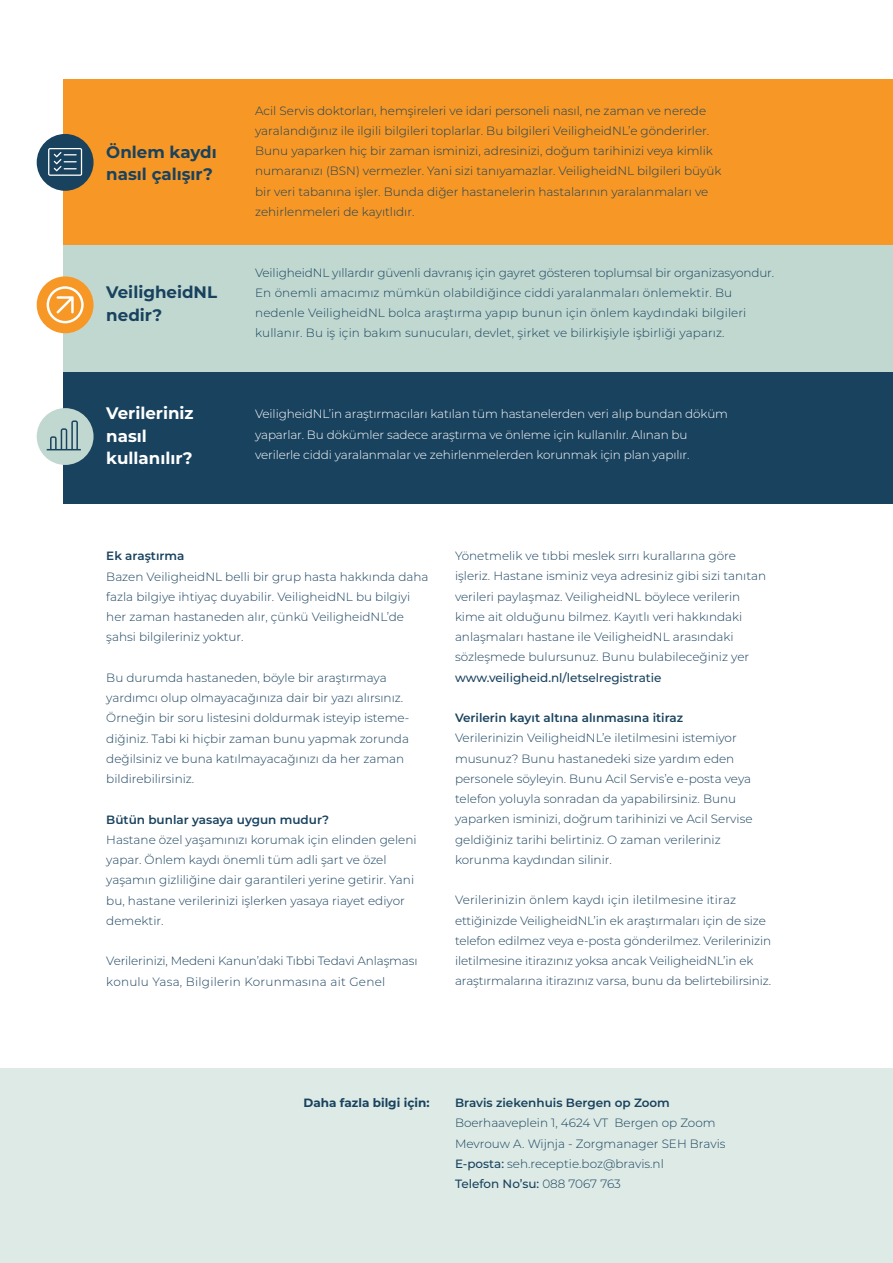
<style>
.page{position:relative;width:893px;height:1263px;background:#fff}
.page>*{position:absolute;margin:0;border:0;box-sizing:border-box;transform-origin:0 0}
.t1{font:700 16.65px/22.5px "Montserrat";color:#19425e}
.t2{font:700 16.65px/22.5px "Montserrat";color:#fff}
.t3{font:300 12px/20.2px "Montserrat";color:#19425e}
.t4{font:300 12px/20.2px "Montserrat";letter-spacing:-.01em;color:#fff}
.t5{font:600 12px "Montserrat";color:#19425e}
.t6{font:500 12px "Montserrat";color:#19425e}
.t7{font:700 12px "Montserrat";color:#19425e}
.s1{font-weight:500}
</style>
<div class="page">
<div style="left:64px;top:224px;width:829px;height:175px;background:#c1d8d0"></div>
<div style="left:64px;top:80px;width:829px;height:165px;background:#f79725"></div>
<div style="left:64px;top:372px;width:829px;height:131px;background:#19425e"></div>
<div style="left:0;top:1068px;width:893px;height:195px;background:#ddeae5"></div>
<div style="left:37px;top:134px;width:57px;height:57px;background:#19425e;border-radius:50%"></div>
<svg style="left:48px;top:148px;width:34px;height:28px"></svg>
<div style="left:37px;top:276px;width:57px;height:57px;background:#f79725;border-radius:50%"></div>
<svg style="left:47px;top:286px;width:37px;height:37px"></svg>
<div style="left:37px;top:408px;width:57px;height:57px;background:#c1d8d0;border-radius:50%"></div>
<svg style="left:47px;top:420px;width:34px;height:30px"></svg>
<h1 class="t1" style="left:106px;top:140px;width:112px">Önlem kaydı nasıl çalışır?</h1>
<h1 class="t1" style="left:106px;top:280px;width:112px">VeiligheidNL nedir?</h1>
<h1 class="t2" style="left:106px;top:401px;width:89px">Verileriniz nasıl kullanılır?</h1>
<p class="t3" style="left:255px;top:100px;width:468px">Acil Servis doktorları, hemşireleri ve idari personeli nasıl, ne zaman ve nerede yaralandığınız ile ilgili bilgileri toplarlar. Bu bilgileri VeiligheidNL’e gönderirler.<br>Bunu yaparken hiç bir zaman isminizi, adresinizi, doğum tarihinizi veya kimlik numaranızı (BSN) vermezler. Yani sizi tanıyamazlar. VeiligheidNL bilgileri büyük bir veri tabanına işler. Bunda diğer hastanelerin hastalarının yaralanmaları ve zehirlenmeleri de kayıtlıdır.</p>
<p class="t3" style="left:255px;top:262px;width:521px">VeiligheidNL yıllardır güvenli davranış için gayret gösteren toplumsal bir organizasyondur.<br>En önemli amacımız mümkün olabildiğince ciddi yaralanmaları önlemektir. Bu nedenle VeiligheidNL bolca araştırma yapıp bunun için önlem kaydındaki bilgileri kullanır. Bu iş için bakım sunucuları, devlet, şirket ve bilirkişiyle işbirliği yaparız.</p>
<p class="t4" style="left:255px;top:403px;width:474px">VeiligheidNL’in araştırmacıları katılan tüm hastanelerden veri alıp bundan döküm yaparlar. Bu dökümler sadece araştırma ve önleme için kullanılır. Alınan bu verilerle ciddi yaralanmalar ve zehirlenmelerden korunmak için plan yapılır.</p>
<p class="t5" style="left:106px;top:547px;width:80px">Ek araştırma</p>
<p class="t3" style="left:106px;top:566px;width:324px">Bazen VeiligheidNL belli bir grup hasta hakkında daha fazla bilgiye ihtiyaç duyabilir. VeiligheidNL bu bilgiyi her zaman hastaneden alır, çünkü VeiligheidNL’de şahsi bilgileriniz yoktur.</p>
<p class="t3" style="left:106px;top:667px;width:304px">Bu durumda hastaneden, böyle bir araştırmaya yardımcı olup olmayacağınıza dair bir yazı alırsınız.<br>Örneğin bir soru listesini doldurmak isteyip isteme&shy;diğiniz. Tabi ki hiçbir zaman bunu yapmak zorunda değilsiniz ve buna katılmayacağınızı da her zaman bildirebilirsiniz.</p>
<p class="t5" style="left:106px;top:811px;width:224px">Bütün bunlar yasaya uygun mudur?</p>
<p class="t3" style="left:106px;top:829px;width:312px">Hastane özel yaşamınızı korumak için elinden geleni yapar. Önlem kaydı önemli tüm adli şart ve özel yaşamın gizliliğine dair garantileri yerine getirir. Yani bu, hastane verilerinizi işlerken yasaya riayet ediyor demektir.</p>
<p class="t3" style="left:106px;top:950px;width:313px">Verilerinizi, Medeni Kanun’daki Tıbbi Tedavi Anlaşması konulu Yasa, Bilgilerin Korunmasına ait Genel</p>
<p class="t3" style="left:455px;top:545px;width:313px">Yönetmelik ve tıbbi meslek sırrı kurallarına göre işleriz. Hastane isminiz veya adresiniz gibi sizi tanıtan verileri paylaşmaz. VeiligheidNL böylece verilerin kime ait olduğunu bilmez. Kayıtlı veri hakkındaki anlaşmaları hastane ile VeiligheidNL arasındaki sözleşmede bulursunuz. Bunu bulabileceğiniz yer</p>
<p class="t6" style="left:455px;top:669px;width:208px">www.veiligheid.nl/letselregistratie</p>
<p class="t5" style="left:455px;top:709px;width:230px">Verilerin kayıt altına alınmasına itiraz</p>
<p class="t3" style="left:455px;top:728px;width:299px">Verilerinizin VeiligheidNL’e iletilmesini istemiyor musunuz? Bunu hastanedeki size yardım eden personele söyleyin. Bunu Acil Servis’e e-posta veya telefon yoluyla sonradan da yapabilirsiniz. Bunu yaparken isminizi, doğrum tarihinizi ve Acil Servise geldiğiniz tarihi belirtiniz. O zaman verileriniz korunma kaydından silinir.</p>
<p class="t3" style="left:455px;top:890px;width:318px">Verilerinizin önlem kaydı için iletilmesine itiraz ettiğinizde VeiligheidNL’in ek araştırmaları için de size telefon edilmez veya e-posta gönderilmez. Verilerinizin iletilmesine itirazınız yoksa ancak VeiligheidNL’in ek araştırmalarına itirazınız varsa, bunu da belirtebilirsiniz.</p>
<p class="t7" style="left:304px;top:1094px;width:127px">Daha fazla bilgi için:</p>
<p class="t5" style="left:455px;top:1094px;width:216px">Bravis ziekenhuis Bergen op Zoom</p>
<p class="t3" style="left:455px;top:1112px;width:272px">Boerhaaveplein 1, 4624 VT Bergen op Zoom Mevrouw A. Wijnja - Zorgmanager SEH Bravis <span class="s1">E-posta:</span> seh.receptie.boz@bravis.nl<br><span class="s1">Telefon No’su:</span> 088 7067 763</p>
</div>
